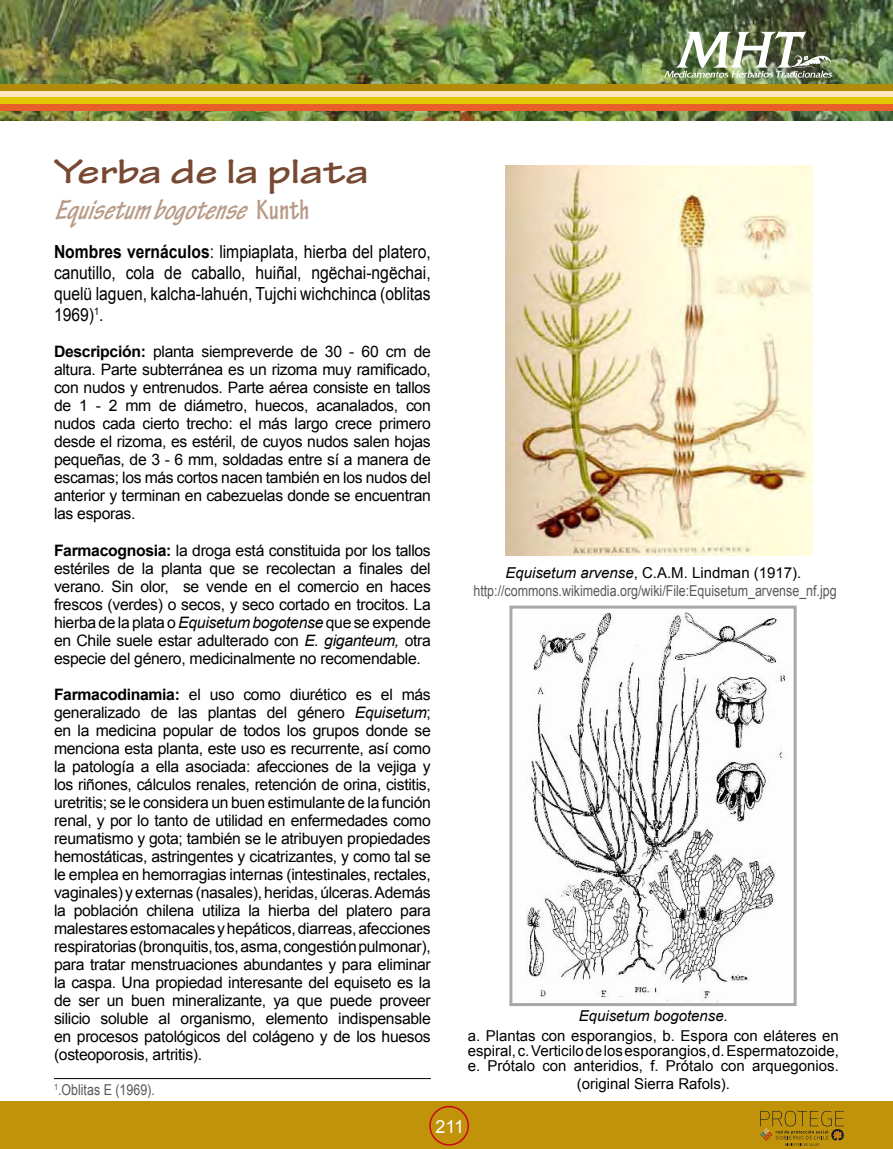
<style>
.page{position:relative;width:893px;height:1149px;background:#fff}
.page>*{position:absolute;margin:0;border:0;box-sizing:border-box;transform-origin:0 0}
.t1{font:700 expanded 36px "Tekton Pro";color:#774933}
.t2{font:italic 700 condensed 30px "Tekton Pro";color:#b89b87;scale:.9 1}
.t3{font:18px/21px "Arial";color:#000;text-align:justify;scale:.87 1}
.t4{font:18px "Arial";color:#fff}
.t5{font:15.75px/18px "Arial";letter-spacing:-.02em;color:#000;text-align:justify}
.t6{font:15px/15px "Arial";color:#000;text-align:justify}
.t7{font:15px/18px "Arial";color:#58585a;text-align:center;scale:.83 1}
.t8{font:italic 15px "Arial";color:#000}
.t9{font:8.7px "Arial";color:#58585a;scale:.83 1}
.s1{font-style:normal}
.s2{font-weight:700}
.s3{font-style:italic}
.s4{font-style:italic;color:#000}
.s5{color:#000}
</style>
<div class="page">
<img style="left:0;top:0;width:893px;height:120px">
<div style="left:0;top:1100px;width:893px;height:48px;background:#c0930b"></div>
<img style="left:664px;top:31px;width:175px;height:47px">
<svg style="left:760px;top:1110px;width:84px;height:35px"></svg>
<div style="left:0;top:91px;width:893px;height:6px;background:#fee6c3"></div>
<div style="left:0;top:97px;width:893px;height:7px;background:#e1c800"></div>
<div style="left:0;top:104px;width:893px;height:7px;background:#e95f2a"></div>
<div style="left:0;top:84px;width:893px;height:7px;background:#b28b0a"></div>
<div style="left:429px;top:1105px;width:40px;height:40px;border:2px solid #cd071e;border-radius:50%"></div>
<img style="left:526px;top:612px;width:261px;height:389px">
<div style="left:509px;top:605px;width:288px;height:400px;border:3px solid #a7a8aa"></div>
<img style="left:505px;top:166px;width:308px;height:389px">
<hr style="left:54px;top:1077px;width:377px;height:1px;background:#000">
<h1 class="t1" style="left:54px;top:150px;width:316px">Yerba de la plata</h1>
<h2 class="t2" style="left:54px;top:192px;width:285px">Equisetumbogotense<span class="s1">K u n t h</span></h2>
<p class="t3" style="left:54px;top:241px;width:435px"><span class="s2">Nombres vernáculos</span>: limpiaplata, hierba del platero, canutillo, cola de caballo, huiñal, ngëchai-ngëchai, quelü laguen, kalcha-lahuén, Tujchi wichchinca (oblitas 1969)<sup>1</sup>.</p>
<p class="t5" style="left:54px;top:343px;width:378px"><span class="s2">Descripción:</span> planta siempreverde de 30 - 60 cm de altura. Parte subterránea es un rizoma muy ramificado, con nudos y entrenudos. Parte aérea consiste en tallos de 1 - 2 mm de diámetro, huecos, acanalados, con nudos cada cierto trecho: el más largo crece primero desde el rizoma, es estéril, de cuyos nudos salen hojas pequeñas, de 3 - 6 mm, soldadas entre sí a manera de escamas; los más cortos nacen también en los nudos del anterior y terminan en cabezuelas donde se encuentran las esporas.</p>
<p class="t5" style="left:54px;top:541px;width:378px"><span class="s2">Farmacognosia:</span> la droga está constituida por los tallos estériles de la planta que se recolectan a finales del verano. Sin olor, se vende en el comercio en haces frescos (verdes) o secos, y seco cortado en trocitos. La hierba de la plata o <span class="s3">Equisetum bogotense</span> que se expende en Chile suele estar adulterado con <span class="s3">E. giganteum,</span> otra especie del género, medicinalmente no recomendable.</p>
<p class="t5" style="left:54px;top:685px;width:378px"><span class="s2">Farmacodinamia:</span> el uso como diurético es el más generalizado de las plantas del género <span class="s3">Equisetum</span>; en la medicina popular de todos los grupos donde se menciona esta planta, este uso es recurrente, así como la patología a ella asociada: afecciones de la vejiga y los riñones, cálculos renales, retención de orina, cistitis, uretritis; se le considera un buen estimulante de la función renal, y por lo tanto de utilidad en enfermedades como reumatismo y gota; también se le atribuyen propiedades hemostáticas, astringentes y cicatrizantes, y como tal se le emplea en hemorragias internas (intestinales, rectales, vaginales) y externas (nasales), heridas, úlceras. Además la población chilena utiliza la hierba del platero para malestares estomacales y hepáticos, diarreas, afecciones respiratorias (bronquitis, tos, asma, congestión pulmonar), para tratar menstruaciones abundantes y para eliminar la caspa. Una propiedad interesante del equiseto es la de ser un buen mineralizante, ya que puede proveer silicio soluble al organismo, elemento indispensable en procesos patológicos del colágeno y de los huesos (osteoporosis, artritis).</p>
<p class="t7" style="left:473px;top:564px;width:439px"><span class="s4">Equisetum arvense</span><span class="s5">, C.A.M. Lindman (1917). </span>http://commons.wikimedia.org/wiki/File:Equisetum_arvense_nf.jpg</p>
<p class="t8" style="left:579px;top:1006px;width:151px">Equisetum bogotense.</p>
<p class="t6" style="left:468px;top:1027px;width:373px">a. Plantas con esporangios, b. Espora con eláteres en espiral, c. Verticilo de los esporangios, d. Espermatozoide, e. Prótalo con anteridios, f. Prótalo con arquegonios.</p>
<p class="t9" style="left:54px;top:1081px;width:6px">1</p>
<p class="t6" style="left:577px;top:1075px;width:155px">(original Sierra Rafols).</p>
<p class="t7" style="left:58px;top:1080px;width:118px">.Oblitas E (1969).</p>
<p class="t4" style="left:435px;top:1114px;width:30px">211</p>
</div>
